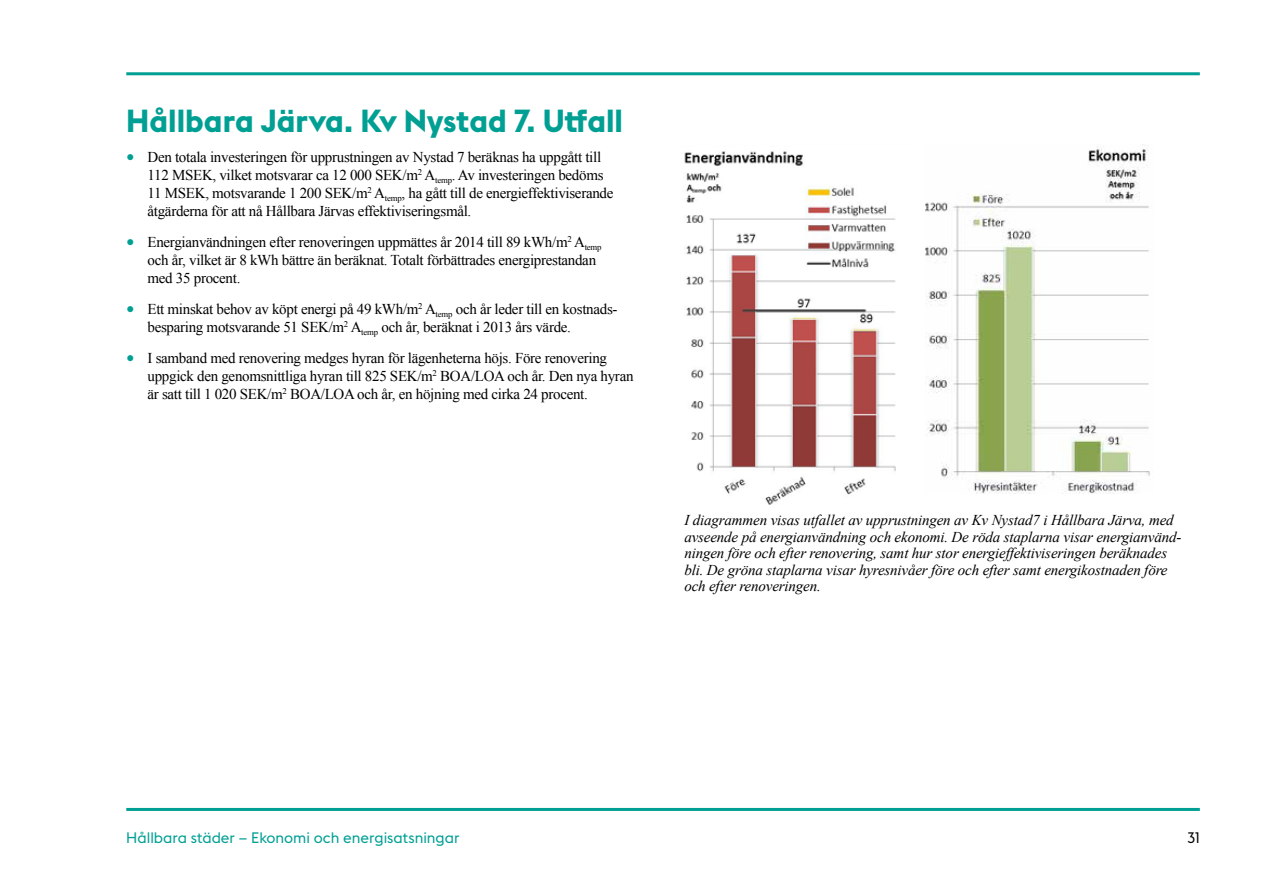
<style>
.page{position:relative;width:1263px;height:893px;background:#fff}
.page>*{position:absolute;margin:0;border:0;box-sizing:border-box;transform-origin:0 0}
.t1{font:700 31.5px "Stockholm Type";color:#009f94}
.t2{font:15px/18px "Times New Roman";letter-spacing:-.02em;color:#000}
.t3{font:italic 15px/16.5px "Times New Roman";letter-spacing:-.01em;color:#000}
.t4{font:15px "Stockholm Type";color:#009f94}
.t5{font:15px "Stockholm Type";color:#000}
.s1{font-size:24px;color:#009f94}
</style>
<div class="page">
<hr style="left:126px;top:72px;width:1074px;height:3px;background:#009f94">
<hr style="left:126px;top:808px;width:1074px;height:3px;background:#009f94">
<img style="left:684px;top:151px;width:212px;height:354px">
<img style="left:926px;top:148px;width:224px;height:346px">
<h1 class="t1" style="left:126px;top:98px;width:498px">Hållbara Järva. Kv Nystad 7. Utfall</h1>
<p class="t2" style="left:148px;top:148px;width:467px;text-indent:-21px"><span class="s1">•</span> Den totala investeringen för upprustningen av Nystad 7 beräknas ha uppgått till 112 MSEK, vilket motsvarar ca 12 000 SEK/m<sup>2</sup> A<sub>temp</sub>. Av investeringen bedöms 11 MSEK, motsvarande 1 200 SEK/m<sup>2</sup> A<sub>temp</sub>, ha gått till de energieffektiviserande åtgärderna för att nå Hållbara Järvas effektiviseringsmål.</p>
<p class="t2" style="left:148px;top:233px;width:456px;text-indent:-21px"><span class="s1">•</span> Energianvändningen efter renoveringen uppmättes år 2014 till 89 kWh/m<sup>2</sup> A<sub>temp </sub>och år, vilket är 8 kWh bättre än beräknat. Totalt förbättrades energiprestandan med 35 procent.</p>
<p class="t2" style="left:148px;top:300px;width:471px;text-indent:-21px"><span class="s1">•</span> Ett minskat behov av köpt energi på 49 kWh/m<sup>2</sup> A<sub>temp</sub> och år leder till en kostnads&shy;besparing motsvarande 51 SEK/m<sup>2</sup> A<sub>temp</sub> och år, beräknat i 2013 års värde.</p>
<p class="t2" style="left:148px;top:348px;width:487px;text-indent:-21px"><span class="s1">•</span> I samband med renovering medges hyran för lägenheterna höjs. Före renovering uppgick den genomsnittliga hyran till 825 SEK/m<sup>2</sup> BOA/LOA och år. Den nya hyran är satt till 1 020 SEK/m<sup>2</sup> BOA/LOA och år, en höjning med cirka 24 procent.</p>
<p class="t3" style="left:684px;top:512px;width:499px">I diagrammen visas utfallet av upprustningen av Kv Nystad7 i Hållbara Järva, med avseende på energianvändning och ekonomi. De röda staplarna visar energianvänd&shy;ningen före och efter renovering, samt hur stor energieffektiviseringen beräknades bli. De gröna staplarna visar hyresnivåer före och efter samt energikostnaden före och efter renoveringen.</p>
<p class="t4" style="left:126px;top:827px;width:335px">Hållbara städer – Ekonomi och energisatsningar</p>
<p class="t5" style="left:1187px;top:827px;width:14px">31</p>
</div>
